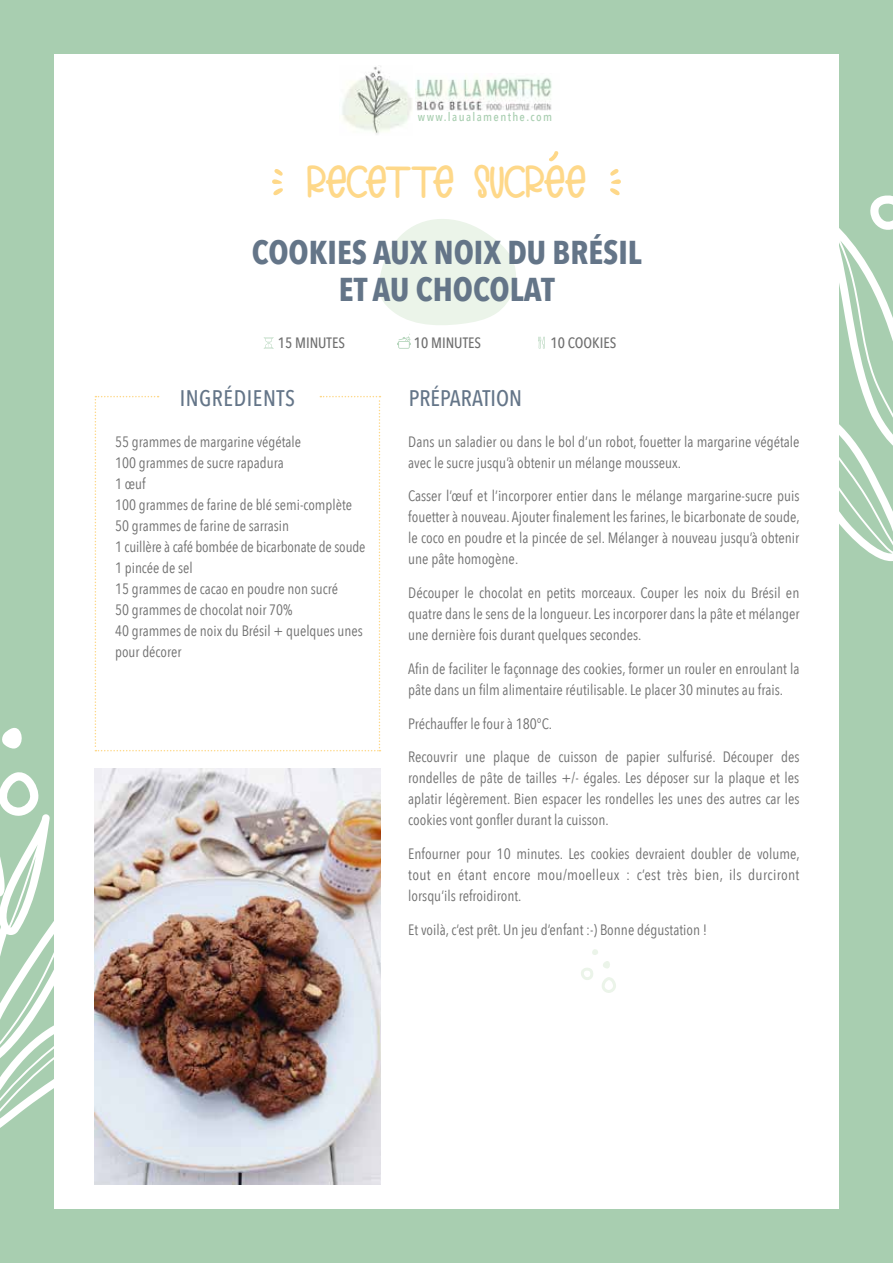
<style>
.page{position:relative;width:893px;height:1263px;background:#a8ceb0}
.page>*{position:absolute;margin:0;border:0;box-sizing:border-box;transform-origin:0 0}
.t1{font:45px "Inflatable Flamingo";color:#fed889}
.t2{font:700 33px/37.5px "Avenir Next Condensed";color:#647588;text-align:center}
.t3{font:500 22.5px "Avenir Next Condensed";letter-spacing:.01em;color:#647588}
.t4{font:15px/21px "Avenir Next Condensed";color:#6f6f6f;text-align:justify}
.t5{font:500 15px "Avenir Next Condensed";color:#6f6f6f}
.t6{font:500 12px "Avenir Next Condensed";letter-spacing:.11em;color:#a8ceb0}
</style>
<div class="page">
<svg style="left:2px;top:728px;width:20px;height:21px"></svg>
<svg style="left:0;top:814px;width:54px;height:314px"></svg>
<svg style="left:0;top:772px;width:39px;height:125px"></svg>
<svg style="left:870px;top:195px;width:23px;height:23px"></svg>
<svg style="left:839px;top:218px;width:54px;height:343px"></svg>
<div style="left:54px;top:54px;width:785px;height:1155px;background:#fff"></div>
<img style="left:415px;top:77px;width:137px;height:34px">
<svg style="left:610px;top:169px;width:11px;height:26px"></svg>
<svg style="left:272px;top:169px;width:11px;height:26px"></svg>
<img style="left:342px;top:66px;width:70px;height:68px">
<svg style="left:549px;top:151px;width:9px;height:11px"></svg>
<svg style="left:379px;top:219px;width:137px;height:106px"></svg>
<svg style="left:95px;top:396px;width:285px;height:355px"></svg>
<img style="left:95px;top:768px;width:285px;height:416px">
<svg style="left:581px;top:949px;width:35px;height:44px"></svg>
<svg style="left:538px;top:337px;width:7px;height:12px"></svg>
<svg style="left:264px;top:337px;width:10px;height:12px"></svg>
<svg style="left:397px;top:334px;width:14px;height:15px"></svg>
<p class="t6" style="left:418px;top:110px;width:136px">www.laualamenthe.com</p>
<h1 class="t1" style="left:307px;top:163px;width:280px">RECETTE SUCREE</h1>
<h2 class="t2" style="left:252px;top:233px;width:391px">COOKIES AUX NOIX DU BRÉSIL<br>ET AU CHOCOLAT</h2>
<p class="t5" style="left:278px;top:334px;width:69px">15 MINUTES</p>
<p class="t5" style="left:414px;top:334px;width:69px">10 MINUTES</p>
<p class="t5" style="left:550px;top:334px;width:67px">10 COOKIES</p>
<h3 class="t3" style="left:180px;top:384px;width:117px">INGRÉDIENTS</h3>
<p class="t4" style="left:115px;top:430px;width:252px;text-align:left">55 grammes de margarine végétale<br>100 grammes de sucre rapadura<br>1 œuf<br>100 grammes de farine de blé semi-complète<br>50 grammes de farine de sarrasin<br>1 cuillère à café bombée de bicarbonate de soude<br>1 pincée de sel<br>15 grammes de cacao en poudre non sucré<br>50 grammes de chocolat noir 70%<br>40 grammes de noix du Brésil + quelques unes pour décorer</p>
<h3 class="t3" style="left:409px;top:384px;width:115px">PRÉPARATION</h3>
<p class="t4" style="left:408px;top:430px;width:393px">Dans un saladier ou dans le bol d’un robot, fouetter la margarine végétale avec le sucre jusqu’à obtenir un mélange mousseux.</p>
<p class="t4" style="left:408px;top:485px;width:393px">Casser l’œuf et l’incorporer entier dans le mélange margarine-sucre puis fouetter à nouveau. Ajouter finalement les farines, le bicarbonate de soude, le coco en poudre et la pincée de sel. Mélanger à nouveau jusqu’à obtenir une pâte homogène.</p>
<p class="t4" style="left:408px;top:582px;width:393px">Découper le chocolat en petits morceaux. Couper les noix du Brésil en quatre dans le sens de la longueur. Les incorporer dans la pâte et mélanger une dernière fois durant quelques secondes.</p>
<p class="t4" style="left:408px;top:657px;width:393px">Afin de faciliter le façonnage des cookies, former un rouler en enroulant la pâte dans un film alimentaire réutilisable. Le placer 30 minutes au frais.</p>
<p class="t4" style="left:408px;top:712px;width:145px">Préchauffer le four à 180°C.</p>
<p class="t4" style="left:408px;top:746px;width:393px">Recouvrir une plaque de cuisson de papier sulfurisé. Découper des rondelles de pâte de tailles +/- égales. Les déposer sur la plaque et les aplatir légèrement. Bien espacer les rondelles les unes des autres car les cookies vont gonfler durant la cuisson.</p>
<p class="t4" style="left:408px;top:843px;width:393px">Enfourner pour 10 minutes. Les cookies devraient doubler de volume, tout en étant encore mou/moelleux : c’est très bien, ils durciront lorsqu’ils refroidiront.</p>
<p class="t4" style="left:408px;top:918px;width:301px">Et voilà, c’est prêt. Un jeu d’enfant :-) Bonne dégustation !</p>
</div>
